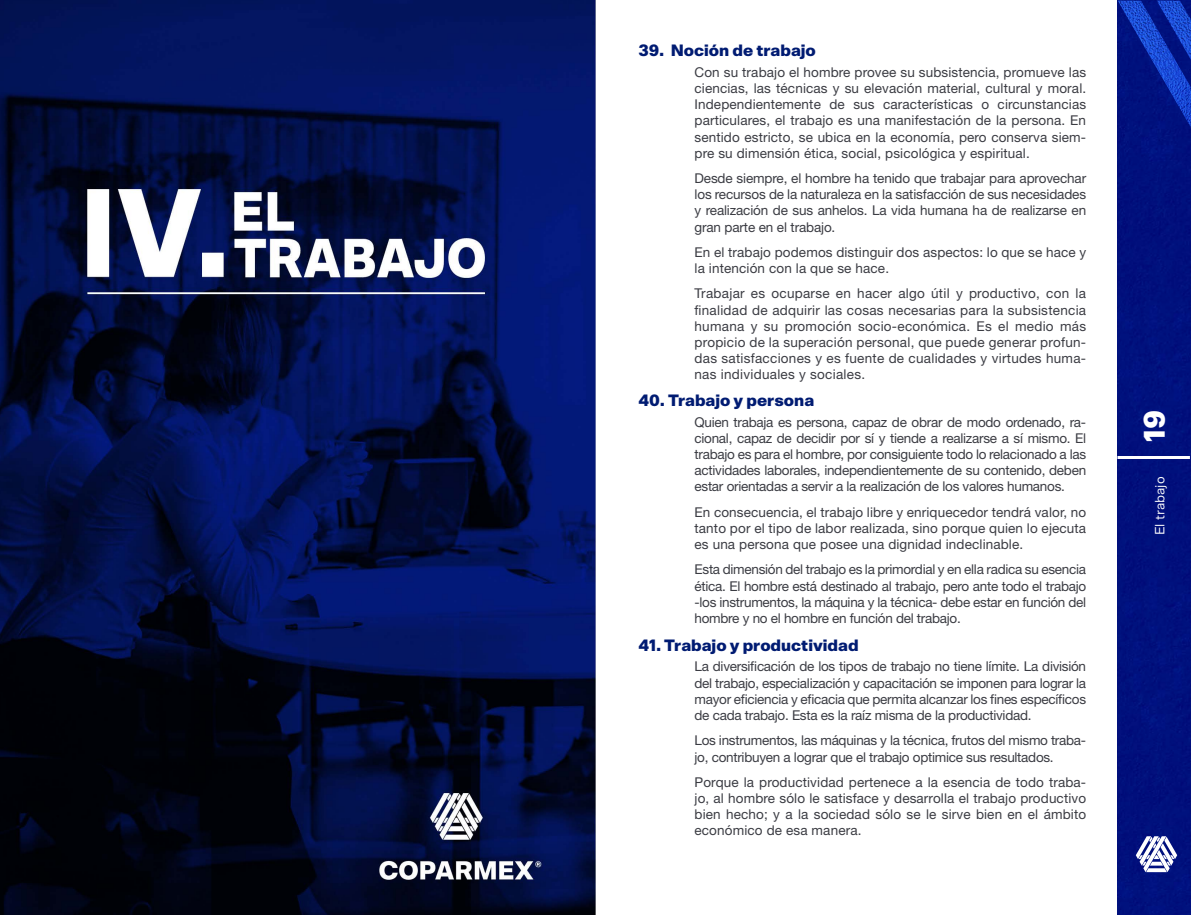
<style>
.page{position:relative;width:1191px;height:915px;background:#fff}
.page>*{position:absolute;margin:0;border:0;box-sizing:border-box;transform-origin:0 0}
.t1{font:900 30px "Scto Grotesk A";color:#fff}
.t2{font:900 16.5px "Scto Grotesk A";color:#001b72}
.t3{font:13.5px/16.2px "Helvetica Neue LT Std";letter-spacing:-.01em;color:#3b3c43;text-align:justify}
.t4{font:13.5px/16.2px "Helvetica Neue LT Std";letter-spacing:.01em;color:#3b3c43}
.t5{font:13.5px "Scto Grotesk A";color:#fff}
</style>
<div class="page">
<div style="left:1117px;top:0;width:74px;height:914px;background:#00107d"></div>
<hr style="left:1117px;top:456px;width:72px;height:3px;background:#fff">
<svg style="left:1135px;top:836px;width:42px;height:35px"></svg>
<img style="left:1117px;top:1px;width:74px;height:167px">
<img style="left:1156px;top:1px;width:35px;height:99px">
<img style="left:0;top:0;width:595px;height:914px">
<p class="t2" style="left:638px;top:40px;width:179px">39. Noción de trabajo</p>
<p class="t3" style="left:694px;top:64px;width:393px">Con su trabajo el hombre provee su subsistencia, promueve las ciencias, las técnicas y su elevación material, cultural y moral.<br>Independientemente de sus características o circunstancias particulares, el trabajo es una manifestación de la persona. En sentido estricto, se ubica en la economía, pero conserva siem&shy;pre su dimensión ética, social, psicológica y espiritual.</p>
<p class="t3" style="left:694px;top:170px;width:393px">Desde siempre, el hombre ha tenido que trabajar para aprovechar los recursos de la naturaleza en la satisfacción de sus necesidades y realización de sus anhelos. La vida humana ha de realizarse en gran parte en el trabajo.</p>
<p class="t4" style="left:694px;top:244px;width:393px">En el trabajo podemos distinguir dos aspectos: lo que se hace y la intención con la que se hace.</p>
<p class="t3" style="left:694px;top:285px;width:393px">Trabajar es ocuparse en hacer algo útil y productivo, con la finalidad de adquirir las cosas necesarias para la subsistencia humana y su promoción socio-económica. Es el medio más propicio de la superación personal, que puede generar profun&shy;das satisfacciones y es fuente de cualidades y virtudes huma&shy;nas individuales y sociales.</p>
<p class="t2" style="left:638px;top:389px;width:177px">40. Trabajo y persona</p>
<p class="t3" style="left:694px;top:413px;width:393px">Quien trabaja es persona, capaz de obrar de modo ordenado, ra&shy;cional, capaz de decidir por sí y tiende a realizarse a sí mismo. El trabajo es para el hombre, por consiguiente todo lo relacionado a las actividades laborales, independientemente de su contenido, deben estar orientadas a servir a la realización de los valores humanos.</p>
<p class="t3" style="left:694px;top:503px;width:393px">En consecuencia, el trabajo libre y enriquecedor tendrá valor, no tanto por el tipo de labor realizada, sino porque quien lo ejecuta es una persona que posee una dignidad indeclinable.</p>
<p class="t3" style="left:694px;top:561px;width:393px">Esta dimensión del trabajo es la primordial y en ella radica su esencia ética. El hombre está destinado al trabajo, pero ante todo el trabajo -los instrumentos, la máquina y la técnica- debe estar en función del hombre y no el hombre en función del trabajo.</p>
<p class="t2" style="left:638px;top:634px;width:222px">41. Trabajo y productividad</p>
<p class="t3" style="left:694px;top:658px;width:393px">La diversificación de los tipos de trabajo no tiene límite. La división del trabajo, especialización y capacitación se imponen para lograr la mayor eficiencia y eficacia que permita alcanzar los fines específicos de cada trabajo. Esta es la raíz misma de la productividad.</p>
<p class="t3" style="left:694px;top:732px;width:393px">Los instrumentos, las máquinas y la técnica, frutos del mismo traba&shy;jo, contribuyen a lograr que el trabajo optimice sus resultados.</p>
<p class="t3" style="left:694px;top:773px;width:393px">Porque la productividad pertenece a la esencia de todo traba&shy;jo, al hombre sólo le satisface y desarrolla el trabajo productivo bien hecho; y a la sociedad sólo se le sirve bien en el ámbito económico de esa manera.</p>
<h1 class="t1" style="left:1136px;top:441px;width:34px;rotate:-90deg">19</h1>
<p class="t5" style="left:1151px;top:535px;width:60px;rotate:-90deg">El trabajo</p>
</div>
